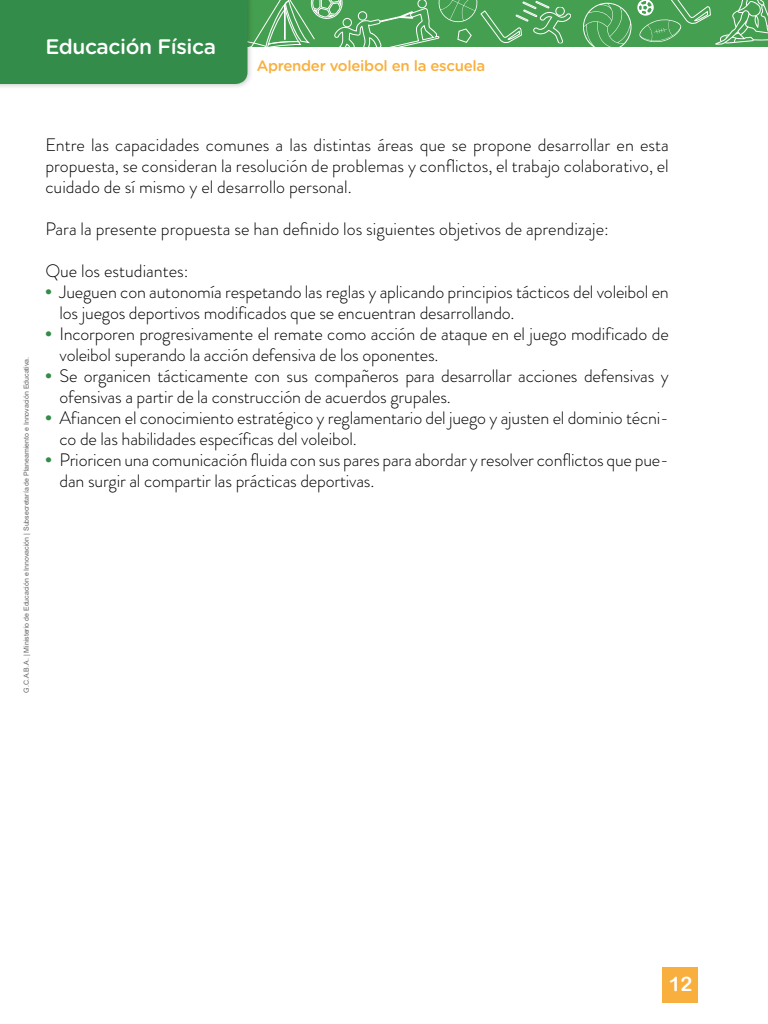
<style>
.page{position:relative;width:768px;height:1024px;background:#fff}
.page>*{position:absolute;margin:0;border:0;box-sizing:border-box;transform-origin:0 0}
.t1{font:500 21px "Gotham Rounded";letter-spacing:-.02em;color:#fff}
.t2{font:20px "Arial Rounded MT Bold";color:#fff}
.t3{font:300 18px/21px "Brandon Grotesque";letter-spacing:-.01em;color:#000}
.t4{font:500 15px "Gotham Rounded";letter-spacing:-.02em;color:#f9af3d}
.t5{font:7px "Arial";color:#666}
.s1{font-family:"Arial";font-weight:700;color:#338c4a}
</style>
<div class="page">
<div style="left:240px;top:0;width:528px;height:47px;background:#449f50"></div>
<svg style="left:583px;top:0;width:185px;height:47px"></svg>
<div style="left:662px;top:967px;width:36px;height:36px;background:#f9af3d"></div>
<div style="left:0;top:0;width:254px;height:90px;background:#000;opacity:.22"></div>
<svg style="left:0;top:0;width:571px;height:84px"></svg>
<p class="t1" style="left:45px;top:32px;width:172px">Educación Física</p>
<p class="t4" style="left:257px;top:55px;width:230px">Aprender voleibol en la escuela</p>
<p class="t5" style="left:22px;top:693px;width:337px;rotate:-90deg">G.C.A.B.A. | Ministerio de Educación e Innovación | Subsecretaría de Planeamiento e Innovación Educativa.</p>
<p class="t3" style="left:45px;top:135px;width:625px;text-align:justify">Entre las capacidades comunes a las distintas áreas que se propone desarrollar en esta propuesta, se consideran la resolución de problemas y conflictos, el trabajo colaborativo, el cuidado de sí mismo y el desarrollo personal.</p>
<p class="t3" style="left:45px;top:219px;width:565px">Para la presente propuesta se han definido los siguientes objetivos de aprendizaje:</p>
<p class="t3" style="left:45px;top:261px;width:145px">Que los estudiantes:</p>
<p class="t3" style="left:60px;top:282px;width:611px;text-indent:-14px"><span class="s1">•</span> Jueguen con autonomía respetando las reglas y aplicando principios tácticos del voleibol en los juegos deportivos modificados que se encuentran desarrollando.</p>
<p class="t3" style="left:60px;top:324px;width:611px;text-indent:-14px"><span class="s1">•</span> Incorporen progresivamente el remate como acción de ataque en el juego modificado de voleibol superando la acción defensiva de los oponentes.</p>
<p class="t3" style="left:60px;top:366px;width:611px;text-indent:-14px"><span class="s1">•</span> Se organicen tácticamente con sus compañeros para desarrollar acciones defensivas y ofensivas a partir de la construcción de acuerdos grupales.</p>
<p class="t3" style="left:60px;top:408px;width:611px;text-indent:-14px"><span class="s1">•</span> Afiancen el conocimiento estratégico y reglamentario del juego y ajusten el dominio técni&shy;co de las habilidades específicas del voleibol.</p>
<p class="t3" style="left:60px;top:450px;width:611px;text-indent:-14px"><span class="s1">•</span> Prioricen una comunicación fluida con sus pares para abordar y resolver conflictos que pue&shy;dan surgir al compartir las prácticas deportivas.</p>
<p class="t2" style="left:669px;top:972px;width:25px">12</p>
</div>
